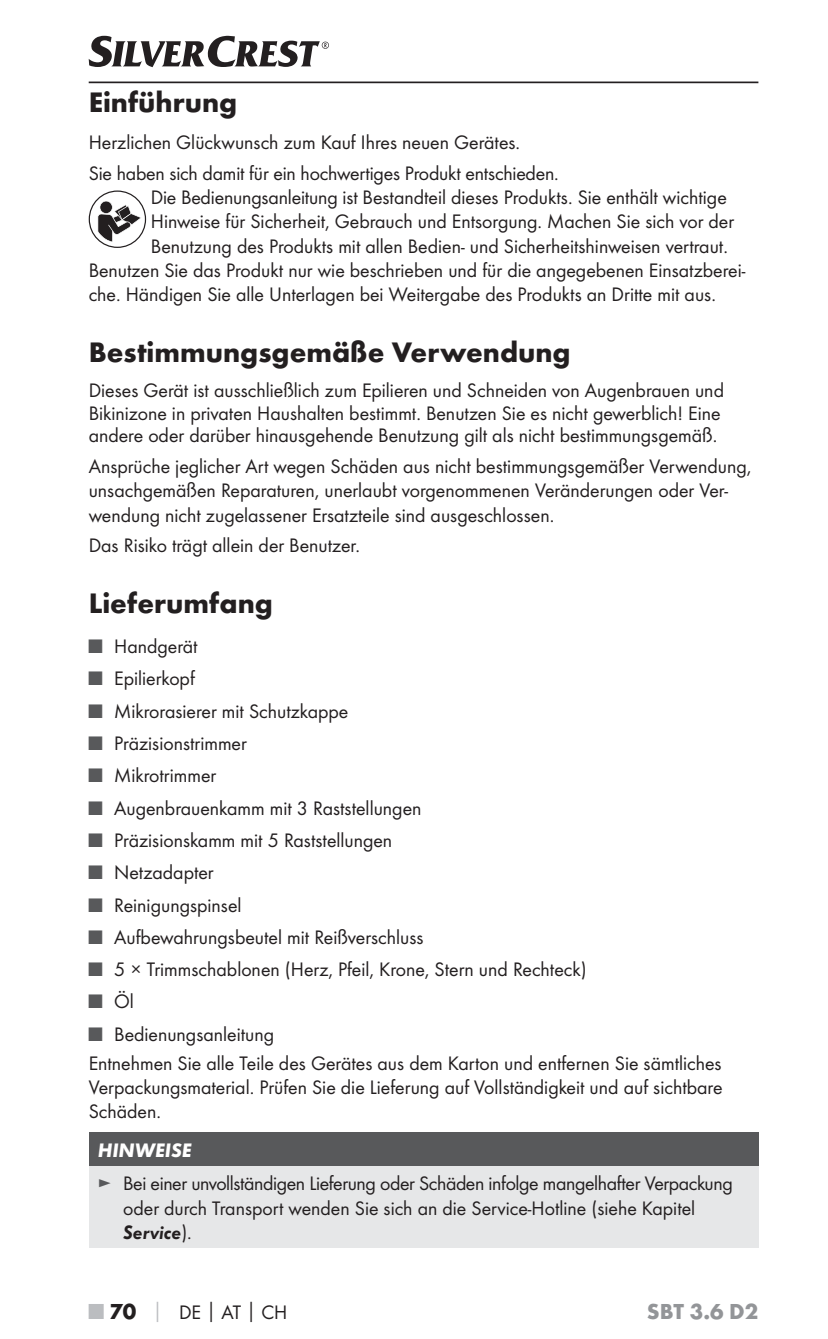
<style>
.page{position:relative;width:828px;height:1339px;background:#fff}
.page>*{position:absolute;margin:0;border:0;box-sizing:border-box;transform-origin:0 0}
.t1{font:700 29.25px "Futura";color:#231f20}
.t2{font:700 22.5px "Futura";color:#939598}
.t3{font:20.25px/24.3px "Futura Boo";color:#231f20}
.t4{font:20.25px/24.3px "Futura Boo";letter-spacing:-.02em;color:#231f20;text-align:center}
.t5{font:20.25px "Futura Dem Obl";color:#231f20}
.t6{font:italic 700 20.25px "Futura";color:#fff}
.s1{color:#58595b}
.s2{font-family:"Futura Boo"}
.s3{font-family:"Futura";font-weight:700;font-size:22.5px;color:#bbbdc0}
.s4{font-family:"Futura";font-weight:700;font-size:22.5px}
.s5{font-family:"Futura";font-weight:700;color:#bbbdc0}
.s6{font-family:"Futura";font-weight:700}
</style>
<div class="page">
<hr style="left:89px;top:81px;width:669px;height:2px;background:#231f20">
<svg style="left:89px;top:36px;width:240px;height:31px"></svg>
<svg style="left:89px;top:191px;width:57px;height:56px"></svg>
<div style="left:89px;top:190px;width:57px;height:58px;border:1px solid #231f20;border-radius:50%"></div>
<svg style="left:98px;top:201px;width:44px;height:41px"></svg>
<div style="left:89px;top:1131px;width:669px;height:34px;background:#58595b"></div>
<div style="left:89px;top:1165px;width:669px;height:82px;background:#e6e7e8"></div>
<h1 class="t1" style="left:89px;top:91px;width:150px">Einführung</h1>
<p class="t3" style="left:89px;top:128px;width:472px;line-height:30.6px">Herzlichen Glückwunsch zum Kauf Ihres neuen Gerätes.<br>Sie haben sich damit für ein hochwertiges Produkt entschieden.</p>
<p class="t3" style="left:151px;top:186px;width:578px">Die Bedienungsanleitung ist Bestandteil dieses Produkts. Sie enthält wichtige</p>
<p class="t3" style="left:151px;top:210px;width:585px">Hinweise für Sicherheit, Gebrauch und Entsorgung. Machen Sie sich vor der</p>
<p class="t3" style="left:151px;top:235px;width:579px">Benutzung des Produkts mit allen Bedien- und Sicherheitshinweisen vertraut.</p>
<p class="t3" style="left:89px;top:259px;width:658px">Benutzen Sie das Produkt nur wie beschrieben und für die angegebenen Einsatzberei-</p>
<p class="t3" style="left:89px;top:283px;width:629px">che. Händigen Sie alle Unterlagen bei Weitergabe des Produkts an Dritte mit aus.</p>
<h1 class="t1" style="left:89px;top:340px;width:483px">Bestimmungsgemäße Verwendung</h1>
<p class="t3" style="left:89px;top:380px;width:637px;line-height:22.5px">Dieses Gerät ist ausschließlich zum Epilieren und Schneiden von Augenbrauen und<br>Bikinizone in privaten Haushalten bestimmt. Benutzen Sie es nicht gewerblich! Eine andere oder darüber hinausgehende Benutzung gilt als nicht bestimmungsgemäß.</p>
<p class="t3" style="left:89px;top:455px;width:664px">Ansprüche jeglicher Art wegen Schäden aus nicht bestimmungsgemäßer Verwendung, unsachgemäßen Reparaturen, unerlaubt vorgenommenen Veränderungen oder Ver&shy;wendung nicht zugelassener Ersatzteile sind ausgeschlossen.</p>
<p class="t3" style="left:89px;top:534px;width:273px">Das Risiko trägt allein der Benutzer.</p>
<h1 class="t1" style="left:89px;top:591px;width:186px">Lieferumfang</h1>
<p class="t3" style="left:89px;top:635px;width:110px"><span class="s1">■</span> Handgerät</p>
<p class="t3" style="left:89px;top:667px;width:108px"><span class="s1">■</span> Epilierkopf</p>
<p class="t3" style="left:89px;top:699px;width:261px"><span class="s1">■</span> Mikrorasierer mit Schutzkappe</p>
<p class="t3" style="left:89px;top:732px;width:160px"><span class="s1">■</span> Präzisionstrimmer</p>
<p class="t3" style="left:89px;top:764px;width:129px"><span class="s1">■</span> Mikrotrimmer</p>
<p class="t3" style="left:89px;top:796px;width:334px"><span class="s1">■</span> Augenbrauenkamm mit 3 Raststellungen</p>
<p class="t3" style="left:89px;top:829px;width:305px"><span class="s1">■</span> Präzisionskamm mit 5 Raststellungen</p>
<p class="t3" style="left:89px;top:861px;width:127px"><span class="s1">■</span> Netzadapter</p>
<p class="t3" style="left:89px;top:893px;width:154px"><span class="s1">■</span> Reinigungspinsel</p>
<p class="t3" style="left:89px;top:925px;width:336px"><span class="s1">■</span> Aufbewahrungsbeutel mit Reißverschluss</p>
<p class="t3" style="left:89px;top:958px;width:499px"><span class="s1">■</span> 5 × Trimmschablonen (Herz, Pfeil, Krone, Stern und Rechteck)</p>
<p class="t3" style="left:89px;top:990px;width:47px"><span class="s1">■</span> Öl</p>
<p class="t3" style="left:89px;top:1020px;width:634px;line-height:29px"><span class="s1">■</span> Bedienungsanleitung<br>Entnehmen Sie alle Teile des Gerätes aus dem Karton und entfernen Sie sämtliches</p>
<p class="t3" style="left:89px;top:1076px;width:635px">Verpackungsmaterial. Prüfen Sie die Lieferung auf Vollständigkeit und auf sichtbare<br>Schäden.</p>
<p class="t6" style="left:98px;top:1143px;width:95px">HINWEISE</p>
<p class="t4" style="left:98px;top:1172px;width:637px"><span class="s1">►</span> Bei einer unvollständigen Lieferung oder Schäden infolge mangelhafter Verpackung oder durch Transport wenden Sie sich an die Service-Hotline (siehe Kapitel</p>
<p class="t5" style="left:123px;top:1222px;width:70px">Service<span class="s2">).</span></p>
<p class="t3" style="left:89px;top:1300px;width:200px"><span class="s3">■</span> <span class="s4">70</span> <span class="s5">│</span> DE<span class="s6">│</span>AT<span class="s6">│</span>CH</p>
<p class="t2" style="left:647px;top:1302px;width:113px">SBT 3.6 D2</p>
</div>
